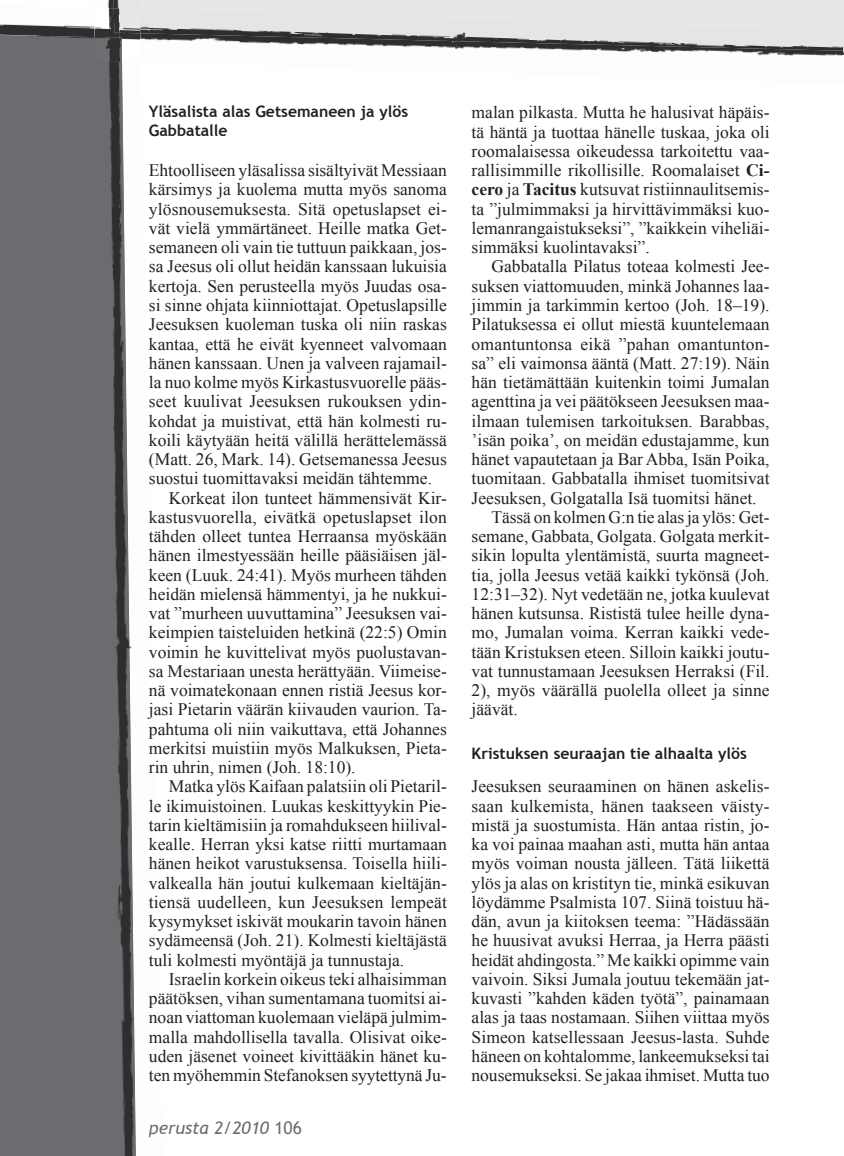
<style>
.page{position:relative;width:844px;height:1156px;background:#fff}
.page>*{position:absolute;margin:0;border:0;box-sizing:border-box;transform-origin:0 0}
.t1{font:17.5px/19.2px "Times New Roman";color:#231f20;text-align:justify}
.t2{font:italic 17.5px "Trebuchet MS";color:#6c6d70}
.t3{font:700 15.75px/19.2px "Trebuchet MS";color:#231f20}
.s1{color:#6d6e71}
.s2{font-style:normal}
.s3{font-weight:700}
</style>
<div class="page">
<hr style="left:164px;top:0;width:678px;height:4px;background:#e6e7e9">
<div style="left:0;top:85px;width:93px;height:1071px;background:#6c6d70"></div>
<img style="left:0;top:4px;width:842px;height:81px">
<img style="left:164px;top:9px;width:678px;height:42px">
<img style="left:0;top:35px;width:93px;height:26px">
<img style="left:93px;top:0;width:71px;height:1156px">
<img style="left:149px;top:1121px;width:15px;height:16px">
<img style="left:113px;top:0;width:27px;height:8px">
<img style="left:95px;top:62px;width:41px;height:1094px">
<img style="left:94px;top:8px;width:47px;height:54px">
<img style="left:95px;top:37px;width:27px;height:25px">
<svg style="left:842px;top:0;width:2px;height:56px"></svg>
<p class="t3" style="left:149px;top:102px;width:261px">Yläsalista alas Getsemaneen ja ylös<br>Gabbatalle</p>
<p class="t1" style="left:149px;top:161px;width:299px">Ehtoolliseen yläsalissa sisältyivät Mes siaan</p>
<p class="t1" style="left:149px;top:180px;width:299px">kärsimys ja kuolema mutta myös sanoma</p>
<p class="t1" style="left:149px;top:199px;width:299px">ylösnousemuksesta. Sitä opetuslapset ei-</p>
<p class="t1" style="left:149px;top:218px;width:299px">vät vielä ymmärtäneet. Heille matka Get-</p>
<p class="t1" style="left:149px;top:238px;width:299px">semaneen oli vain tie tuttuun paikkaan, jos-</p>
<p class="t1" style="left:149px;top:257px;width:299px">sa Jeesus oli ollut heidän kanssaan lukuisia</p>
<p class="t1" style="left:149px;top:276px;width:299px">kertoja. Sen perusteella myös Juudas osa-</p>
<p class="t1" style="left:149px;top:295px;width:299px">si sinne ohjata kiinniottajat. Opetuslapsille</p>
<p class="t1" style="left:149px;top:315px;width:299px">Jeesuksen kuoleman tuska oli niin raskas</p>
<p class="t1" style="left:149px;top:334px;width:299px">kantaa, että he eivät kyenneet valvomaan</p>
<p class="t1" style="left:149px;top:353px;width:299px">hänen kanssaan. Unen ja valveen rajamail-</p>
<p class="t1" style="left:149px;top:372px;width:299px">la nuo kolme myös Kirkastusvuorelle pääs-</p>
<p class="t1" style="left:149px;top:392px;width:299px">seet kuulivat Jeesuksen rukouksen ydin-</p>
<p class="t1" style="left:149px;top:411px;width:299px">kohdat ja muistivat, että hän kolmesti ru-</p>
<p class="t1" style="left:149px;top:430px;width:299px">koili käytyään heitä välillä herättelemässä</p>
<p class="t1" style="left:149px;top:449px;width:299px">(Matt. 26, Mark. 14). Getsemanessa Jeesus</p>
<p class="t1" style="left:149px;top:469px;width:284px">suostui tuomittavaksi meidän tähtemme.</p>
<p class="t1" style="left:169px;top:488px;width:279px">Korkeat ilon tunteet hämmensivät Kir-</p>
<p class="t1" style="left:149px;top:507px;width:299px">kastusvuorella, eivätkä opetuslapset ilon</p>
<p class="t1" style="left:149px;top:526px;width:299px">tähden olleet tuntea Herraansa myöskään</p>
<p class="t1" style="left:149px;top:546px;width:299px">hänen ilmestyessään heille pääsiäisen jäl-</p>
<p class="t1" style="left:149px;top:565px;width:299px">keen (Luuk. 24:41). Myös murheen tähden</p>
<p class="t1" style="left:149px;top:584px;width:299px">heidän mielensä hämmentyi, ja he nukkui-</p>
<p class="t1" style="left:149px;top:603px;width:299px">vat ”murheen uuvuttamina” Jeesuksen vai-</p>
<p class="t1" style="left:149px;top:623px;width:299px">keimpien taisteluiden hetkinä (22:5) Omin</p>
<p class="t1" style="left:149px;top:642px;width:299px">voimin he kuvittelivat myös puolustavan-</p>
<p class="t1" style="left:149px;top:661px;width:299px">sa Mestariaan unesta herättyään. Viimeise-</p>
<p class="t1" style="left:149px;top:680px;width:299px">nä voimatekonaan ennen ristiä Jeesus kor-</p>
<p class="t1" style="left:149px;top:700px;width:299px">jasi Pietarin väärän kiivauden vaurion. Ta-</p>
<p class="t1" style="left:149px;top:719px;width:299px">pahtuma oli niin vaikuttava, että Johannes</p>
<p class="t1" style="left:149px;top:738px;width:299px">merkitsi muistiin myös Malkuksen, Pieta-</p>
<p class="t1" style="left:149px;top:757px;width:208px">rin uhrin, nimen (Joh. 18:10).</p>
<p class="t1" style="left:169px;top:777px;width:279px">Matka ylös Kaifaan palatsiin oli Pietaril-</p>
<p class="t1" style="left:149px;top:796px;width:299px">le ikimuistoinen. Luukas keskittyykin Pie-</p>
<p class="t1" style="left:149px;top:815px;width:299px">tarin kieltämisiin ja romahdukseen hiilival-</p>
<p class="t1" style="left:149px;top:834px;width:299px">kealle. Herran yksi katse riitti murtamaan</p>
<p class="t1" style="left:149px;top:854px;width:299px">hänen heikot varustuksensa. Toisella hiili-</p>
<p class="t1" style="left:149px;top:873px;width:299px">valkealla hän joutui kulkemaan kieltäjän-</p>
<p class="t1" style="left:149px;top:892px;width:299px">tiensä uudelleen, kun Jeesuksen lempeät</p>
<p class="t1" style="left:149px;top:911px;width:299px">kysymykset iskivät moukarin tavoin hänen</p>
<p class="t1" style="left:149px;top:931px;width:299px">sydämeensä (Joh. 21). Kolmesti kieltäjästä</p>
<p class="t1" style="left:149px;top:950px;width:257px">tuli kolmesti myöntäjä ja tunnustaja.</p>
<p class="t1" style="left:169px;top:969px;width:279px">Israelin korkein oikeus teki alhaisimman</p>
<p class="t1" style="left:149px;top:988px;width:299px">päätöksen, vihan sumentamana tuomitsi ai-</p>
<p class="t1" style="left:149px;top:1008px;width:299px">noan viattoman kuolemaan vieläpä julmim-</p>
<p class="t1" style="left:149px;top:1027px;width:299px">malla mahdollisella tavalla. Olisivat oike-</p>
<p class="t1" style="left:149px;top:1046px;width:299px">uden jäsenet voineet kivittääkin hänet ku-</p>
<p class="t1" style="left:149px;top:1065px;width:299px">ten myöhemmin Stefanoksen syytettynä Ju-</p>
<p class="t2" style="left:149px;top:1117px;width:154px"><span class="s1">pe</span>rusta 2/2010 <span class="s2">106</span></p>
<p class="t1" style="left:471px;top:103px;width:299px">malan pilkasta. Mutta he halusivat häpäis&shy;tä häntä ja tuottaa hänelle tuskaa, joka oli roomalaisessa oikeudessa tarkoitettu vaa&shy;rallisimmille rikollisille. Roomalaiset <span class="s3">Ci&shy;cero</span> ja <span class="s3">Tacitus</span> kutsuvat ristiinnaulitsemis&shy;ta ”julmimmaksi ja hirvittävimmäksi kuo&shy;lemanrangaistukseksi”, ”kaikkein viheliäi&shy;simmäksi kuolintavaksi”.</p>
<p class="t1" style="left:491px;top:257px;width:279px">Gabbatalla Pilatus toteaa kolmesti Jee-</p>
<p class="t1" style="left:471px;top:276px;width:299px">suksen viattomuuden, minkä Johannes laa-</p>
<p class="t1" style="left:471px;top:295px;width:299px">jimmin ja tarkimmin kertoo (Joh. 18–19).</p>
<p class="t1" style="left:471px;top:315px;width:299px">Pilatuksessa ei ollut miestä kuuntelemaan</p>
<p class="t1" style="left:471px;top:334px;width:299px">omantuntonsa eikä ”pahan omantunton-</p>
<p class="t1" style="left:471px;top:353px;width:299px">sa” eli vaimonsa ääntä (Matt. 27:19). Näin</p>
<p class="t1" style="left:471px;top:372px;width:299px">hän tietämättään kuitenkin toimi Jumalan</p>
<p class="t1" style="left:471px;top:392px;width:299px">agenttina ja vei päätökseen Jeesuksen maa-</p>
<p class="t1" style="left:471px;top:411px;width:299px">ilmaan tulemisen tarkoituksen. Barabbas,</p>
<p class="t1" style="left:471px;top:430px;width:299px">’isän poika’, on meidän edustajamme, kun</p>
<p class="t1" style="left:471px;top:449px;width:299px">hänet vapautetaan ja Bar Abba, Isän Poika,</p>
<p class="t1" style="left:471px;top:469px;width:299px">tuomitaan. Gabbatalla ihmiset tuomitsivat</p>
<p class="t1" style="left:471px;top:488px;width:286px">Jeesuksen, Golgatalla Isä tuomitsi hänet.</p>
<p class="t1" style="left:491px;top:507px;width:279px">Tässä on kolmen G:n tie alas ja ylös: Get-</p>
<p class="t1" style="left:471px;top:526px;width:299px">semane, Gabbata, Golgata. Golgata merkit-</p>
<p class="t1" style="left:471px;top:546px;width:299px">sikin lopulta ylentämistä, suurta magneet-</p>
<p class="t1" style="left:471px;top:565px;width:299px">tia, jolla Jeesus vetää kaikki tykönsä (Joh.</p>
<p class="t1" style="left:471px;top:584px;width:299px">12:31–32). Nyt vedetään ne, jotka kuulevat</p>
<p class="t1" style="left:471px;top:603px;width:299px">hänen kutsunsa. Rististä tulee heille dyna-</p>
<p class="t1" style="left:471px;top:623px;width:299px">mo, Jumalan voima. Kerran kaikki vede-</p>
<p class="t1" style="left:471px;top:642px;width:299px">tään Kristuksen eteen. Silloin kaikki joutu-</p>
<p class="t1" style="left:471px;top:661px;width:299px">vat tunnustamaan Jeesuksen Herraksi (Fil.</p>
<p class="t1" style="left:471px;top:680px;width:299px">2), myös väärällä puolella olleet ja sinne</p>
<p class="t1" style="left:471px;top:700px;width:48px">jäävät.</p>
<p class="t3" style="left:471px;top:744px;width:277px">Kristuksen seuraajan tie alhaalta ylös</p>
<p class="t1" style="left:471px;top:777px;width:299px">Jeesuksen seuraaminen on hänen askelis&shy;saan kulkemista, hänen taakseen väisty&shy;mistä ja suostumista. Hän antaa ristin, jo&shy;ka voi painaa maahan asti, mutta hän antaa myös voiman nousta jälleen. Tätä liikettä ylös ja alas on kristityn tie, minkä esikuvan löydämme Psalmista 107. Siinä toistuu hä&shy;dän, avun ja kiitoksen teema: ”Hädässään he huusivat avuksi Herraa, ja Herra päästi heidät ahdingosta.” Me kaikki opimme vain vaivoin. Siksi Jumala joutuu tekemään jat&shy;kuvasti ”kahden käden työtä”, painamaan alas ja taas nostamaan. Siihen viittaa myös Simeon katsellessaan Jeesus-lasta. Suhde häneen on kohtalomme, lankeemukseksi tai nousemukseksi. Se jakaa ihmiset. Mutta tuo</p>
</div>
